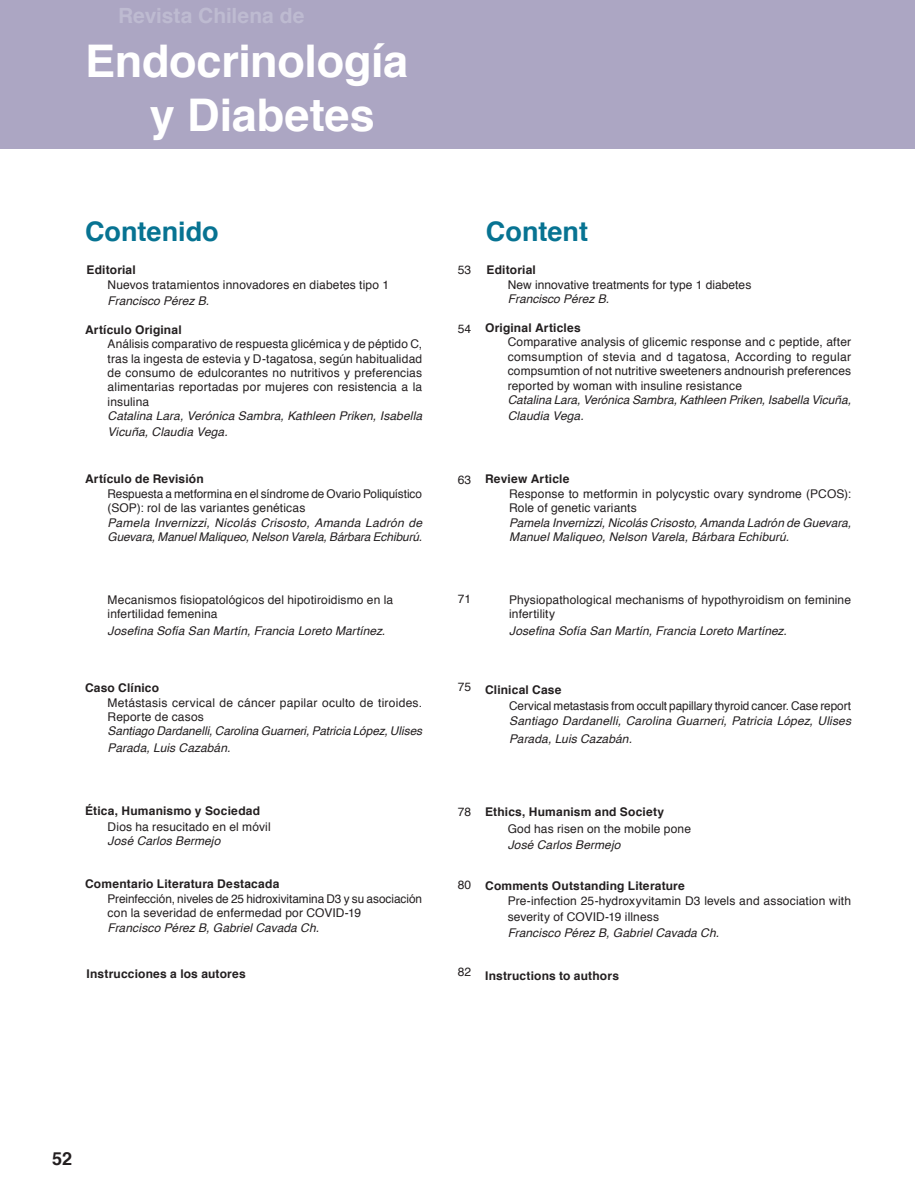
<style>
.page{position:relative;width:915px;height:1191px;background:#fff}
.page>*{position:absolute;margin:0;border:0;box-sizing:border-box;transform-origin:0 0}
.Texto{font:700 45px "Helvetica";letter-spacing:-.005em;color:#fff}
.Título{font:700 27px "Helvetica";color:#077392}
.Texto-2{font:700 21px "Helvetica";letter-spacing:-.005em;color:#bebbd1}
.t1{font:700 18px "Helvetica";color:#231f20}
.Texto-3{font:12px/14.4px "Helvetica";letter-spacing:.01em;color:#231f20}
.Texto-4{font:italic 12px/16.2px "Helvetica";letter-spacing:.005em;color:#231f20}
.Texto-5{font:700 12px "Helvetica";letter-spacing:.015em;color:#231f20}
.Sub_titulos{font:700 12px "Helvetica";letter-spacing:.015em;color:#231f20}
.Contendo{font:12px "Helvetica";color:#231f20}
</style>
<div class="page">
<div style="left:0;top:0;width:914px;height:148px;background:#aca6c3"></div>
<p class="Texto-2" style="left:118px;top:-2px;width:188px">Revista Chilena de</p>
<p class="Texto" style="left:85px;top:25px;width:324px">Endocrinología</p>
<p class="Texto" style="left:150px;top:79px;width:226px">y Diabetes</p>
<p class="Título" style="left:85px;top:209px;width:135px">Contenido</p>
<p class="Título" style="left:486px;top:209px;width:103px">Content</p>
<p class="Sub_titulos" style="left:87px;top:260px;width:51px">Editorial</p>
<p class="Texto-3" style="left:108px;top:278px;width:283px">Nuevos tratamientos innovadores en diabetes tipo 1</p>
<p class="Texto-4" style="left:108px;top:293px;width:103px">Francisco Pérez B.</p>
<p class="Texto-5" style="left:85px;top:320px;width:98px">Artículo Original</p>
<p class="Texto-3" style="left:108px;top:337px;width:316px;text-align:justify">Análisis comparativo de respuesta glicémica y de péptido C, tras la ingesta de estevia y D-tagatosa, según habitualidad de consumo de edulcorantes no nutritivos y preferencias alimentarias reportadas por mujeres con resistencia a la insulina</p>
<p class="Texto-4" style="left:108px;top:408px;width:316px">Catalina Lara, Verónica Sambra, Kathleen Priken, Isabella<br>Vicuña, Claudia Vega.</p>
<p class="Texto-5" style="left:85px;top:469px;width:120px">Artículo de Revisión</p>
<p class="Texto-3" style="left:108px;top:486px;width:316px">Respuesta a metformina en el síndrome de Ovario Poliquístico (SOP): rol de las variantes genéticas</p>
<p class="Texto-4" style="left:108px;top:515px;width:316px;line-height:14.4px">Pamela Invernizzi, Nicolás Crisosto, Amanda Ladrón de<br>Guevara, Manuel Maliqueo, Nelson Varela, Bárbara Echiburú.</p>
<p class="Texto-3" style="left:108px;top:593px;width:287px">Mecanismos fisiopatológicos del hipotiroidismo en la</p>
<p class="Texto-3" style="left:108px;top:607px;width:111px">infertilidad femenina</p>
<p class="Texto-4" style="left:108px;top:622px;width:279px">Josefina Sofía San Martín, Francia Loreto Martínez.</p>
<p class="Texto-5" style="left:85px;top:678px;width:75px">Caso Clínico</p>
<p class="Texto-3" style="left:108px;top:695px;width:316px">Metástasis cervical de cáncer papilar oculto de tiroides.<br>Reporte de casos</p>
<p class="Texto-4" style="left:108px;top:723px;width:316px">Santiago Dardanelli, Carolina Guarneri, Patricia López, Ulises<br>Parada, Luis Cazabán.</p>
<p class="Sub_titulos" style="left:85px;top:800px;width:176px">Ética, Humanismo y Sociedad</p>
<p class="Texto-3" style="left:108px;top:819px;width:164px">Dios ha resucitado en el móvil</p>
<p class="Texto-4" style="left:108px;top:833px;width:114px">José Carlos Bermejo</p>
<p class="Texto-5" style="left:85px;top:874px;width:196px">Comentario Literatura Destacada</p>
<p class="Texto-3" style="left:108px;top:891px;width:316px">Preinfección, niveles de 25 hidroxivitamina D3 y su asociación con la severidad de enfermedad por COVID-19</p>
<p class="Texto-4" style="left:108px;top:919px;width:213px">Francisco Pérez B, Gabriel Cavada Ch.</p>
<p class="Sub_titulos" style="left:87px;top:964px;width:161px">Instrucciones a los autores</p>
<p class="Contendo" style="left:458px;top:260px;width:15px">53</p>
<p class="Contendo" style="left:458px;top:319px;width:15px">54</p>
<p class="Sub_titulos" style="left:486px;top:260px;width:51px">Editorial</p>
<p class="Texto-3" style="left:507px;top:278px;width:245px">New innovative treatments for type 1 diabetes</p>
<p class="Texto-4" style="left:507px;top:291px;width:103px">Francisco Pérez B.</p>
<p class="Texto-5" style="left:485px;top:318px;width:97px">Original Articles</p>
<p class="Texto-3" style="left:507px;top:335px;width:345px;text-align:justify">Comparative analysis of glicemic response and c peptide, after comsumption of stevia and d tagatosa, According to regular compsumtion of not nutritive sweeteners andnourish preferences reported by woman with insuline resistance</p>
<p class="Texto-4" style="left:507px;top:392px;width:345px">Catalina Lara, Verónica Sambra, Kathleen Priken, Isabella Vicuña,<br>Claudia Vega.</p>
<p class="Contendo" style="left:458px;top:471px;width:15px">63</p>
<p class="Texto-5" style="left:485px;top:469px;width:86px">Review Article</p>
<p class="Texto-3" style="left:509px;top:486px;width:343px">Response to metformin in polycystic ovary syndrome (PCOS):<br>Role of genetic variants</p>
<p class="Texto-4" style="left:509px;top:515px;width:343px;line-height:14.4px">Pamela Invernizzi, Nicolás Crisosto, Amanda Ladrón de Guevara,<br>Manuel Maliqueo, Nelson Varela, Bárbara Echiburú.</p>
<p class="Contendo" style="left:458px;top:589px;width:15px">71</p>
<p class="Texto-3" style="left:509px;top:593px;width:343px">Physiopathological mechanisms of hypothyroidism on feminine infertility</p>
<p class="Texto-4" style="left:509px;top:622px;width:279px">Josefina Sofía San Martín, Francia Loreto Martínez.</p>
<p class="Contendo" style="left:458px;top:678px;width:15px">75</p>
<p class="Texto-5" style="left:485px;top:680px;width:78px">Clinical Case</p>
<p class="Texto-3" style="left:509px;top:699px;width:343px">Cervical metastasis from occult papillary thyroid cancer. Case report</p>
<p class="Texto-4" style="left:509px;top:711px;width:343px;line-height:18px">Santiago Dardanelli, Carolina Guarneri, Patricia López, Ulises<br>Parada, Luis Cazabán.</p>
<p class="Contendo" style="left:458px;top:802px;width:15px">78</p>
<p class="Contendo" style="left:458px;top:876px;width:15px">80</p>
<p class="Contendo" style="left:458px;top:962px;width:15px">82</p>
<p class="Texto-5" style="left:485px;top:802px;width:180px">Ethics, Humanism and Society</p>
<p class="Texto-3" style="left:507px;top:821px;width:185px">God has risen on the mobile pone</p>
<p class="Texto-4" style="left:507px;top:836px;width:114px">José Carlos Bermejo</p>
<p class="Sub_titulos" style="left:485px;top:876px;width:201px">Comments Outstanding Literature</p>
<p class="Texto-3" style="left:507px;top:892px;width:345px;line-height:16.2px">Pre-infection 25-hydroxyvitamin D3 levels and association with severity of COVID-19 illness</p>
<p class="Texto-4" style="left:507px;top:925px;width:213px">Francisco Pérez B, Gabriel Cavada Ch.</p>
<p class="Texto-5" style="left:485px;top:966px;width:135px">Instructions to authors</p>
<h3 class="t1" style="left:52px;top:1144px;width:22px">52</h3>
</div>
